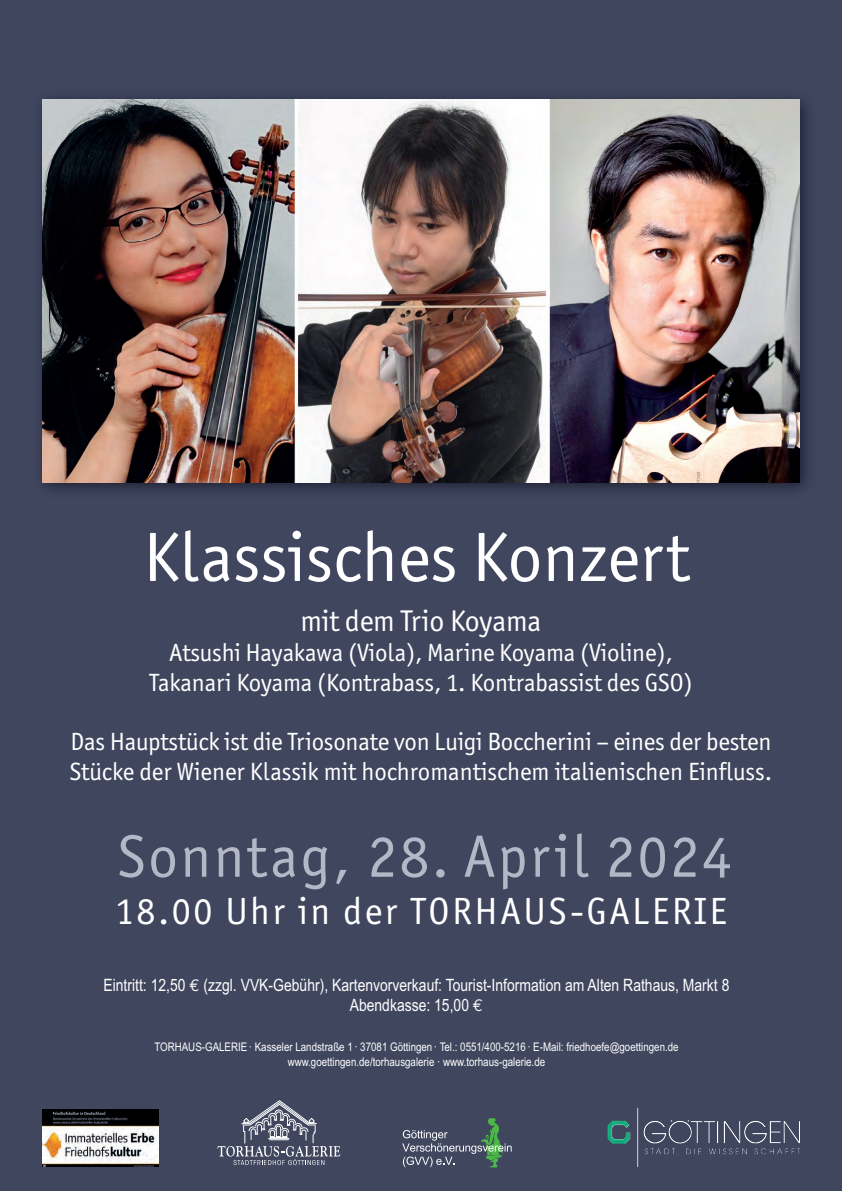
<style>
.page{position:relative;width:842px;height:1191px;background:#3f465e}
.page>*{position:absolute;margin:0;border:0;box-sizing:border-box;transform-origin:0 0}
.t1{font:70px "Officina Sans ITC Pro";color:#fff}
.t2{font:60px "Officina Sans ITC Pro";letter-spacing:.035em;color:#b3b7c6}
.t3{font:38px "Officina Sans ITC Pro";letter-spacing:.07em;color:#fff}
.t4{font:30px "Officina Sans ITC Pro";letter-spacing:-.01em;color:#fff}
.t5{font:25px/30px "Officina Sans ITC Pro";letter-spacing:-.01em;color:#fff;text-align:center}
.t6{font:17px/20px "Arial Narrow";color:#fff;text-align:center}
.t7{font:11.9px/14.1px "Arial Narrow";color:#fff;text-align:center}
.s1{font-family:"Euro Mono"}
.s2{font-size:12px}
</style>
<div class="page">
<img style="left:41px;top:98px;width:767px;height:393px">
<img style="left:43px;top:99px;width:756px;height:383px">
<img style="left:637px;top:1108px;width:103px;height:59px">
<svg style="left:217px;top:1100px;width:123px;height:65px"></svg>
<svg style="left:402px;top:1118px;width:110px;height:49px"></svg>
<img style="left:43px;top:1109px;width:115px;height:58px">
<h1 class="t1" style="left:143px;top:530px;width:548px">Klassisches Konzert</h1>
<p class="t4" style="left:301px;top:609px;width:242px">mit dem Trio Koyama</p>
<p class="t5" style="left:149px;top:640px;width:545px">Atsushi Hayakawa (Viola), Marine Koyama (Violine),<br>Takanari Koyama (Kontrabass, 1. Kontrabassist des GSO)</p>
<p class="t5" style="left:70px;top:728px;width:704px;text-align:left">Das Hauptstück ist die Triosonate von Luigi Boccherini – eines der besten<br>Stücke der Wiener Klassik mit hochromantischem italienischen Einfluss.</p>
<h2 class="t2" style="left:117px;top:833px;width:616px">Sonntag, 28. April 2024</h2>
<h3 class="t3" style="left:115px;top:896px;width:613px">18.00 Uhr in der TORHAUS-GALERIE</h3>
<p class="t6" style="left:103px;top:976px;width:627px">Eintritt: 12,50 <span class="s1">€</span> (zzgl. VVK-Gebühr), Kartenvorverkauf: Tourist-Information am Alten Rathaus, Markt 8<br>Abendkasse: 15,00 <span class="s1">€</span></p>
<p class="t7" style="left:154px;top:1041px;width:526px">TORHAUS-GALERIE · Kasseler Landstraße 1 · 37081 Göttingen · Tel.: 0551/400-5216 · E-Mail: friedhoefe@goettingen.de www.goettingen.de/torhausgalerie · <span class="s2">www.torhaus-galerie.de</span></p>
</div>
